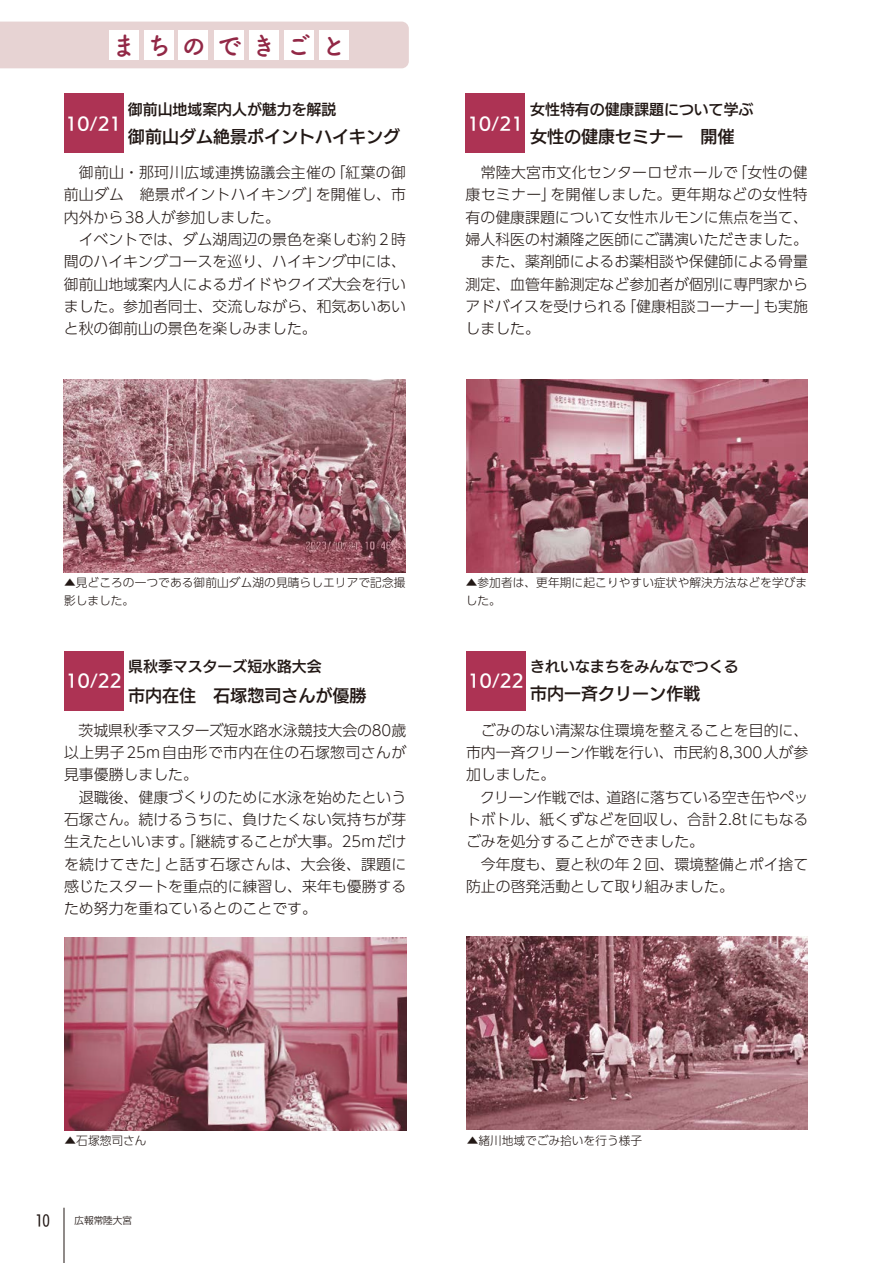
<style>
.page{position:relative;width:893px;height:1263px;background:#fff}
.page>*{position:absolute;margin:0;border:0;box-sizing:border-box;transform-origin:0 0}
.t1{font:25.5px "Tsuku A Rd Gothic Std B";letter-spacing:.37em;color:#922846}
.t2{font:16.95px "UD Kakugo Large Pr 6 N DB";color:#221815}
.t3{font:16.95px "UD Kakugo Large Pr 6 N DB";color:#fff}
.t4{font:300 14.85px/22.4px "UD Shin Go Pr 6 N";color:#221815}
.t5{font:14.85px "UD Kakugo Large Pr 6 N DB";color:#221815}
.t6{font:14.85px "UD Kakugo Large Pr 6 N M";color:#221815}
.t7{font:300 11.7px/18px "UD Shin Go Pr 6 N";letter-spacing:.005em;color:#221815}
.t8{font:9.6px "UD Kakugo Large Pr 6 N R";color:#221815}
</style>
<div class="page">
<div style="left:0;top:22px;width:409px;height:46px;background:#e7d3d3"></div>
<div style="left:109px;top:30px;width:30px;height:30px;background:#fff"></div>
<div style="left:144px;top:30px;width:29px;height:30px;background:#fff"></div>
<div style="left:214px;top:30px;width:29px;height:30px;background:#fff"></div>
<div style="left:249px;top:30px;width:30px;height:30px;background:#fff"></div>
<div style="left:284px;top:30px;width:30px;height:30px;background:#fff"></div>
<div style="left:320px;top:30px;width:29px;height:30px;background:#fff"></div>
<div style="left:178px;top:30px;width:30px;height:30px;background:#fff"></div>
<div style="left:64px;top:94px;width:59px;height:59px;background:#ad3354"></div>
<img style="left:64px;top:379px;width:342px;height:193px">
<img style="left:466px;top:379px;width:342px;height:193px">
<div style="left:466px;top:93px;width:59px;height:60px;background:#ad3354"></div>
<div style="left:64px;top:651px;width:60px;height:60px;background:#ad3354"></div>
<img style="left:64px;top:937px;width:342px;height:193px">
<div style="left:466px;top:651px;width:60px;height:60px;background:#ad3354"></div>
<img style="left:467px;top:936px;width:340px;height:193px">
<hr style="left:64px;top:1208px;width:1px;height:55px;background:#221815">
<h1 class="t1" style="left:111px;top:25px;width:237px">まちのできごと</h1>
<p class="t5" style="left:128px;top:101px;width:210px">御前山地域案内人が魅力を解説</p>
<p class="t2" style="left:128px;top:127px;width:274px">御前山ダム絶景ポイントハイキング</p>
<p class="t4" style="left:64px;top:161px;width:344px">　御前山・那珂川広域連携協議会主催の「紅葉の御前山ダム　絶景ポイントハイキング」を開催し、市内外から38人が参加しました。<br>　イベントでは、ダム湖周辺の景色を楽しむ約２時間のハイキングコースを巡り、ハイキング中には、御前山地域案内人によるガイドやクイズ大会を行いました。参加者同士、交流しながら、和気あいあいと秋の御前山の景色を楽しみました。</p>
<p class="t3" style="left:65px;top:114px;width:58px">10/21</p>
<p class="t3" style="left:467px;top:114px;width:58px">10/21</p>
<p class="t5" style="left:530px;top:101px;width:225px">女性特有の健康課題について学ぶ</p>
<p class="t2" style="left:530px;top:127px;width:206px">女性の健康セミナー　開催</p>
<p class="t4" style="left:466px;top:161px;width:344px;text-align:justify">　常陸大宮市文化センターロゼホールで「女性の健康セミナー」を開催しました。更年期などの女性特有の健康課題について女性ホルモンに焦点を当て、婦人科医の村瀬隆之医師にご講演いただきました。　また、薬剤師によるお薬相談や保健師による骨量測定、血管年齢測定など参加者が個別に専門家からアドバイスを受けられる「健康相談コーナー」も実施しました。</p>
<p class="t7" style="left:64px;top:573px;width:343px">▲見どころの一つである御前山ダム湖の見晴らしエリアで記念撮影しました。</p>
<p class="t7" style="left:466px;top:573px;width:343px">▲参加者は、更年期に起こりやすい症状や解決方法などを学びました。</p>
<p class="t5" style="left:128px;top:658px;width:195px">県秋季マスターズ短水路大会</p>
<p class="t2" style="left:128px;top:686px;width:240px">市内在住　石塚惣司さんが優勝</p>
<p class="t4" style="left:64px;top:718px;width:344px">　茨城県秋季マスターズ短水路水泳競技大会の80歳以上男子25m自由形で市内在住の石塚惣司さんが見事優勝しました。<br>　退職後、健康づくりのために水泳を始めたという石塚さん。続けるうちに、負けたくない気持ちが芽生えたといいます。「継続することが大事。25mだけを続けてきた」と話す石塚さんは、大会後、課題に感じたスタートを重点的に練習し、来年も優勝するため努力を重ねているとのことです。</p>
<p class="t3" style="left:66px;top:671px;width:58px">10/22</p>
<p class="t5" style="left:530px;top:659px;width:210px">きれいなまちをみんなでつくる</p>
<p class="t2" style="left:530px;top:684px;width:172px">市内一斉クリーン作戦</p>
<p class="t4" style="left:466px;top:718px;width:344px">　ごみのない清潔な住環境を整えることを目的に、市内一斉クリーン作戦を行い、市民約8,300人が参加しました。<br>　クリーン作戦では、道路に落ちている空き缶やペットボトル、紙くずなどを回収し、合計2.8tにもなるごみを処分することができました。<br>　今年度も、夏と秋の年２回、環境整備とポイ捨て防止の啓発活動として取り組みました。</p>
<p class="t3" style="left:468px;top:671px;width:58px">10/22</p>
<p class="t7" style="left:65px;top:1131px;width:83px">▲石塚惣司さん</p>
<p class="t6" style="left:36px;top:1212px;width:16px">10</p>
<p class="t8" style="left:75px;top:1215px;width:59px">広報常陸大宮</p>
<p class="t7" style="left:467px;top:1131px;width:177px">▲緒川地域でごみ拾いを行う様子</p>
</div>
